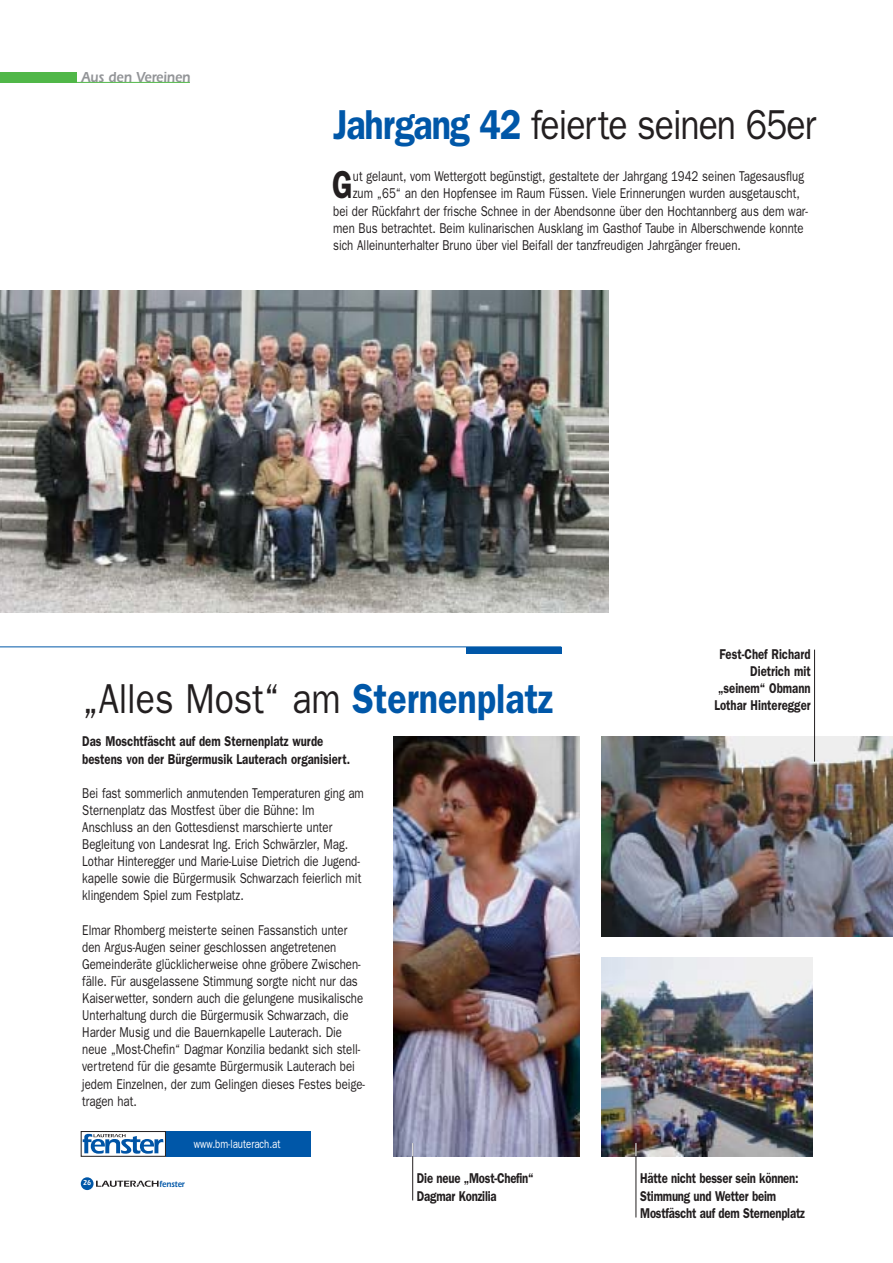
<style>
.page{position:relative;width:893px;height:1263px;background:#fff}
.page>*{position:absolute;margin:0;border:0;box-sizing:border-box;transform-origin:0 0}
.t1{font:42px "Franklin Gothic";letter-spacing:-.03em;color:#231f20;scale:.85 1}
.t2{font:42px "Franklin Gothic";color:#231f20;scale:.85 1}
.t3{font:600 39.15px "Franklin Gothic";color:#231f20;scale:.8 1}
.t4{font:600 15px "Itc Eras";color:#939598;scale:.85 1}
.t5{font:14.25px/17.1px "Franklin Gothic";color:#231f20;scale:.8 1}
.t6{font:600 14.25px/17.1px "Franklin Gothic";color:#231f20;scale:.8 1}
.t7{font:600 14.25px/17.1px "Franklin Gothic";letter-spacing:-.02em;color:#231f20;scale:.8 1}
.t8{font:12px "Franklin Gothic";color:#fff;scale:.8 1}
.t9{font:600 9px "Itc Eras";color:#0057a8;scale:.85 1}
.t10{font:600 7.5px "Itc Eras";color:#fff;scale:.85 1}
.s1{font-weight:600;color:#0057a8}
</style>
<div class="page">
<img style="left:0;top:290px;width:608px;height:322px">
<img style="left:394px;top:737px;width:186px;height:420px">
<img style="left:601px;top:737px;width:292px;height:199px">
<img style="left:601px;top:957px;width:211px;height:200px">
<hr style="left:0;top:647px;width:561px;height:1px;background:#0057a8">
<div style="left:81px;top:1131px;width:85px;height:26px;border:1px solid #231f20"></div>
<svg style="left:83px;top:1134px;width:80px;height:20px"></svg>
<div style="left:166px;top:1131px;width:144px;height:26px;background:#0057a8"></div>
<div style="left:466px;top:647px;width:95px;height:6px;background:#0057a8"></div>
<div style="left:81px;top:1177px;width:13px;height:13px;background:#0057a8;border-radius:50%"></div>
<svg style="left:96px;top:1180px;width:63px;height:7px"></svg>
<div style="left:0;top:72px;width:77px;height:11px;background:#50b748"></div>
<hr style="left:75px;top:82px;width:115px;height:1px;background:#50b748">
<hr style="left:412px;top:1143px;width:1px;height:57px;background:#231f20">
<svg style="left:412px;top:1143px;width:1px;height:13px"></svg>
<hr style="left:636px;top:1143px;width:1px;height:74px;background:#231f20">
<svg style="left:636px;top:1143px;width:1px;height:13px"></svg>
<hr style="left:814px;top:650px;width:1px;height:112px;background:#231f20">
<p class="t4" style="left:82px;top:72px;width:130px">Aus den Vereinen</p>
<h1 class="t1" style="left:333px;top:110px;width:570px"><span class="s1">Jahrgang 42</span> feierte seinen 65er</h1>
<h2 class="t3" style="left:332px;top:172px;width:27px">G</h2>
<p class="t5" style="left:353px;top:169px;width:566px">ut gelaunt, vom Wettergott begünstigt, gestaltete der Jahrgang 1942 seinen Tagesausflug</p>
<p class="t5" style="left:353px;top:186px;width:560px">zum „65“ an den Hopfensee im Raum Füssen. Viele Erinnerungen wurden ausgetauscht,</p>
<p class="t5" style="left:333px;top:203px;width:595px">bei der Rückfahrt der frische Schnee in der Abendsonne über den Hochtannberg aus dem war-</p>
<p class="t5" style="left:333px;top:221px;width:589px">men Bus betrachtet. Beim kulinarischen Ausklang im Gasthof Taube in Alberschwende konnte</p>
<p class="t5" style="left:333px;top:238px;width:511px">sich Alleinunterhalter Bruno über viel Beifall der tanzfreudigen Jahrgänger freuen.</p>
<p class="t6" style="left:714px;top:647px;width:122px;text-align:right">Fest-Chef Richard<br>Dietrich mit „seinem“ Obmann<br>Lothar Hinteregger</p>
<h1 class="t2" style="left:82px;top:684px;width:556px">„Alles Most“ am <span class="s1">Sternenplatz</span></h1>
<p class="t6" style="left:82px;top:734px;width:336px">Das Moschtfäscht auf dem Sternenplatz wurde bestens von der Bürgermusik Lauterach organisiert.</p>
<p class="t5" style="left:82px;top:786px;width:354px">Bei fast sommerlich anmutenden Temperaturen ging am Sternenplatz das Mostfest über die Bühne: Im Anschluss an den Gottesdienst marschierte unter Begleitung von Landesrat Ing. Erich Schwärzler, Mag.<br>Lothar Hinteregger und Marie-Luise Dietrich die Jugend&shy;kapelle sowie die Bürgermusik Schwarzach feierlich mit klingendem Spiel zum Festplatz.</p>
<p class="t5" style="left:82px;top:922px;width:355px">Elmar Rhomberg meisterte seinen Fassanstich unter den Argus-Augen seiner geschlossen angetretenen Gemeinderäte glücklicherweise ohne gröbere Zwischen&shy;fälle. Für ausgelassene Stimmung sorgte nicht nur das Kaiserwetter, sondern auch die gelungene musikalische Unterhaltung durch die Bürgermusik Schwarzach, die Harder Musig und die Bauernkapelle Lauterach. Die neue „Most-Chefin“ Dagmar Konzilia bedankt sich stell&shy;vertretend für die gesamte Bürgermusik Lauterach bei jedem Einzelnen, der zum Gelingen dieses Festes beige&shy;tragen hat.</p>
<p class="t8" style="left:194px;top:1139px;width:110px">www.bm-lauterach.at</p>
<p class="t10" style="left:83px;top:1180px;width:11px">26</p>
<p class="t9" style="left:160px;top:1181px;width:31px">fenster</p>
<p class="t7" style="left:417px;top:1171px;width:147px">Die neue „Most-Chefin“<br>Dagmar Konzilia</p>
<p class="t7" style="left:640px;top:1171px;width:207px">Hätte nicht besser sein können:<br>Stimmung und Wetter beim<br>Mostfäscht auf dem Sternenplatz</p>
</div>
